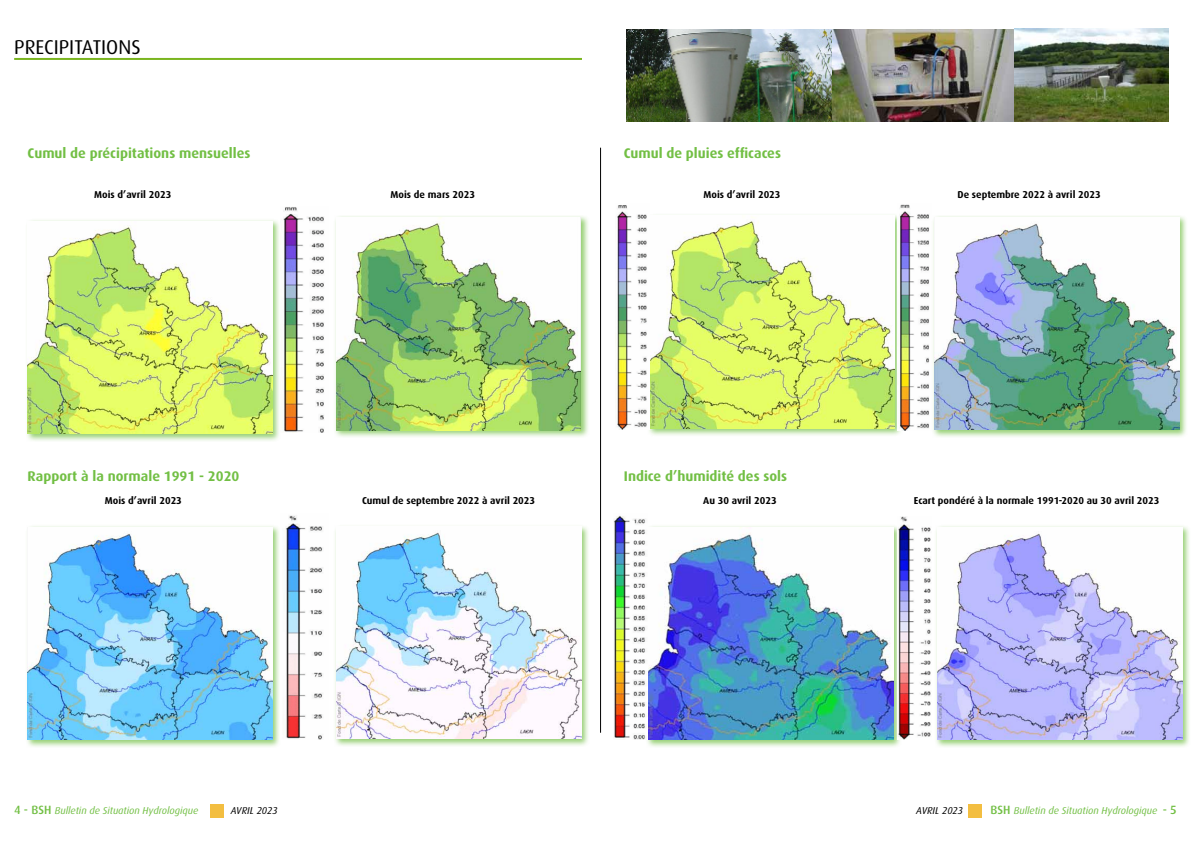
<style>
.page{position:relative;width:1191px;height:842px;background:#fff}
.page>*{position:absolute;margin:0;border:0;box-sizing:border-box;transform-origin:0 0}
.t1{font:20px "Dax OT";color:#000}
.t2{font:700 14px "Dax OT";color:#72bf44}
.t3{font:700 10px "Dax OT";color:#000}
.t4{font:italic 10px "Dax OT";color:#72bf44}
.t5{font:italic 10px "Dax OT";color:#000}
.s1{font-weight:500;font-style:normal;font-size:12px}
</style>
<div class="page">
<div style="left:211px;top:805px;width:13px;height:13px;background:#f3be41"></div>
<div style="left:968px;top:805px;width:13px;height:13px;background:#f3be41"></div>
<div style="left:647px;top:213px;width:256px;height:224px;background:#72bf44;opacity:.75"></div>
<img style="left:650px;top:216px;width:244px;height:212px">
<img style="left:626px;top:28px;width:542px;height:94px">
<hr style="left:14px;top:58px;width:567px;height:2px;background:#7ab51f">
<div style="left:645px;top:524px;width:256px;height:224px;background:#72bf44;opacity:.75"></div>
<img style="left:648px;top:527px;width:245px;height:213px">
<div style="left:934px;top:524px;width:256px;height:224px;background:#72bf44;opacity:.75"></div>
<img style="left:937px;top:527px;width:245px;height:212px">
<div style="left:25px;top:218px;width:256px;height:224px;background:#72bf44;opacity:.75"></div>
<img style="left:28px;top:221px;width:245px;height:213px">
<div style="left:25px;top:524px;width:256px;height:224px;background:#72bf44;opacity:.75"></div>
<img style="left:28px;top:527px;width:244px;height:212px">
<img style="left:614px;top:516px;width:34px;height:224px">
<img style="left:897px;top:516px;width:34px;height:223px">
<hr style="left:600px;top:148px;width:1px;height:585px;background:#000">
<img style="left:280px;top:207px;width:44px;height:226px">
<img style="left:280px;top:515px;width:43px;height:225px">
<img style="left:617px;top:205px;width:33px;height:225px">
<div style="left:333px;top:215px;width:256px;height:223px;background:#72bf44;opacity:.75"></div>
<img style="left:336px;top:217px;width:245px;height:213px">
<img style="left:897px;top:204px;width:32px;height:226px">
<div style="left:931px;top:215px;width:256px;height:223px;background:#72bf44;opacity:.75"></div>
<img style="left:934px;top:217px;width:245px;height:212px">
<div style="left:333px;top:524px;width:256px;height:224px;background:#72bf44;opacity:.75"></div>
<img style="left:336px;top:527px;width:245px;height:212px">
<h1 class="t1" style="left:14px;top:36px;width:128px">PRECIPITATIONS</h1>
<h2 class="t2" style="left:28px;top:146px;width:224px">Cumul de précipitations mensuelles</h2>
<h2 class="t2" style="left:624px;top:146px;width:159px">Cumul de pluies efficaces</h2>
<p class="t3" style="left:94px;top:189px;width:79px">Mois d’avril 2023</p>
<p class="t3" style="left:957px;top:189px;width:145px">De septembre 2022 à avril 2023</p>
<p class="t3" style="left:390px;top:189px;width:86px">Mois de mars 2023</p>
<p class="t3" style="left:703px;top:189px;width:79px">Mois d’avril 2023</p>
<h2 class="t2" style="left:28px;top:469px;width:213px">Rapport à la normale 1991 - 2020</h2>
<p class="t3" style="left:105px;top:495px;width:79px">Mois d’avril 2023</p>
<p class="t3" style="left:362px;top:495px;width:175px">Cumul de septembre 2022 à avril 2023</p>
<h2 class="t2" style="left:624px;top:469px;width:165px">Indice d’humidité des sols</h2>
<p class="t3" style="left:703px;top:495px;width:75px">Au 30 avril 2023</p>
<p class="t3" style="left:914px;top:495px;width:247px">Ecart pondéré à la normale 1991-2020 au 30 avril 2023</p>
<p class="t4" style="left:14px;top:805px;width:186px"><span class="s1">4 - BSH</span> Bulletin de Situation Hydrologique</p>
<p class="t5" style="left:231px;top:805px;width:48px">AVRIL 2023</p>
<p class="t5" style="left:916px;top:805px;width:48px">AVRIL 2023</p>
<p class="t4" style="left:990px;top:805px;width:188px"><span class="s1">BSH</span> Bulletin de Situation Hydrologique <span class="s1">- 5</span></p>
</div>
